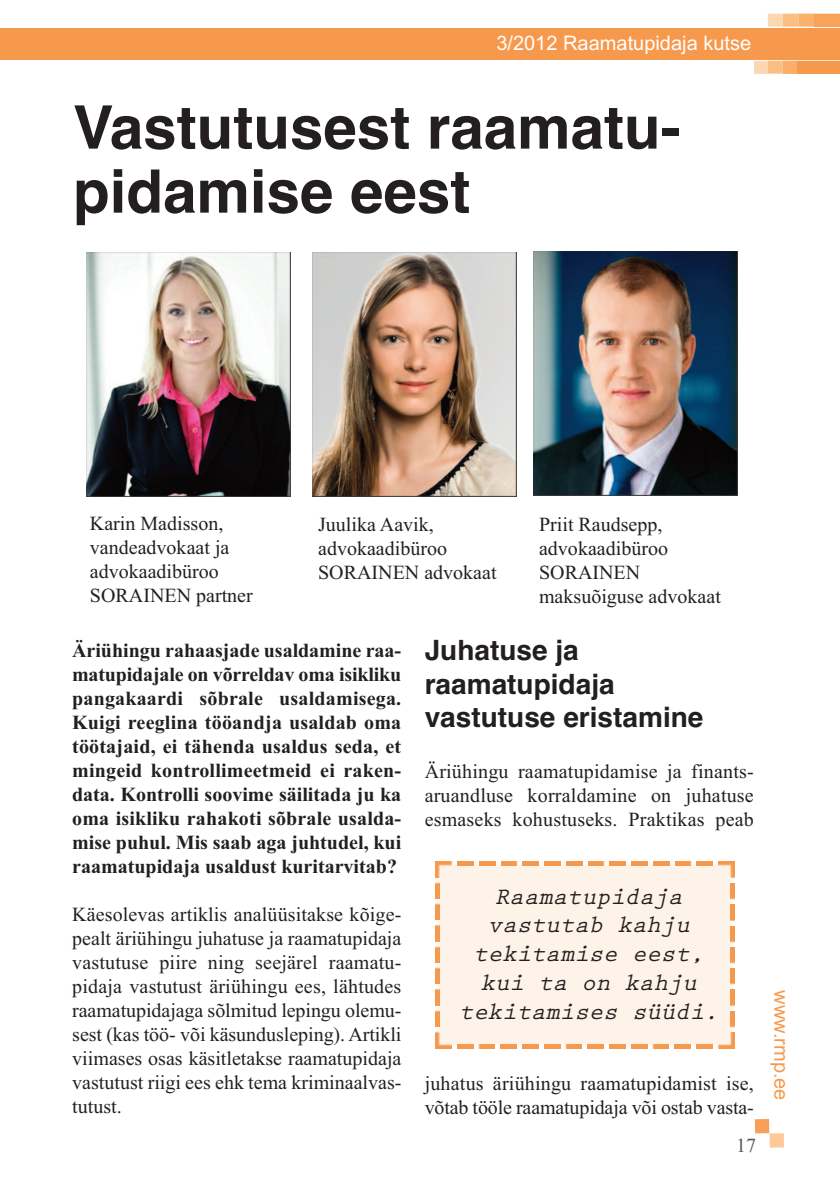
<style>
.page{position:relative;width:840px;height:1191px;background:#fff}
.page>*{position:absolute;margin:0;border:0;box-sizing:border-box;transform-origin:0 0}
.t1{font:700 60px/64px "Helvetica";color:#231f20}
.t2{font:700 28px/33.6px "Helvetica";color:#231f20}
.t3{font:italic 700 24px/28.8px "Prestige Elite Std";color:#231f20;text-align:center}
.t4{font:20px/24px "Times New Roman";color:#231f20}
.t5{font:700 20px/24px "Times New Roman";color:#231f20;text-align:justify}
.t6{font:20px "Arial";color:#fff}
.t7{font:20px "Arial";color:#f7994d}
.t8{font:20px "Times New Roman";color:#57585a}
</style>
<div class="page">
<div style="left:0;top:28px;width:839px;height:31px;background:#f7994d"></div>
<svg style="left:754px;top:61px;width:85px;height:13px"></svg>
<div style="left:782px;top:61px;width:57px;height:12px;background:#faae69"></div>
<div style="left:796px;top:61px;width:43px;height:12px;background:#f7994d"></div>
<svg style="left:767px;top:14px;width:46px;height:13px"></svg>
<div style="left:813px;top:14px;width:26px;height:13px;background:#f8a35a"></div>
<div style="left:769px;top:1133px;width:14px;height:14px;background:#fcc997"></div>
<div style="left:754px;top:1119px;width:14px;height:14px;background:#f8a05a"></div>
<img style="left:86px;top:253px;width:204px;height:243px">
<img style="left:312px;top:252px;width:204px;height:244px">
<img style="left:533px;top:251px;width:204px;height:244px">
<div style="left:439px;top:865px;width:291px;height:179px;background:#fef3e8"></div>
<img style="left:435px;top:861px;width:18px;height:16px">
<img style="left:457px;top:861px;width:256px;height:4px">
<img style="left:718px;top:861px;width:16px;height:22px">
<img style="left:730px;top:883px;width:4px;height:145px">
<img style="left:712px;top:1032px;width:22px;height:16px">
<img style="left:451px;top:1044px;width:261px;height:4px">
<img style="left:435px;top:1026px;width:16px;height:22px">
<img style="left:435px;top:877px;width:4px;height:149px">
<p class="t6" style="left:496px;top:31px;width:256px">3/2012 Raamatupidaja kutse</p>
<h1 class="t1" style="left:73px;top:96px;width:608px">Vastutusest raamatu&shy;pidamise eest</h1>
<p class="t4" style="left:90px;top:511px;width:164px">Karin Madisson, vandeadvokaat ja advokaadibüroo<br>SORAINEN partner</p>
<p class="t4" style="left:318px;top:512px;width:180px">Juulika Aavik, advokaadibüroo<br>SORAINEN advokaat</p>
<p class="t4" style="left:538px;top:512px;width:183px">Priit Raudsepp, advokaadibüroo<br>SORAINEN maksuõiguse advokaat</p>
<p class="t5" style="left:72px;top:638px;width:330px">Äriühingu rahaasjade usaldamine raa&shy;matupidajale on võrreldav oma isikliku pangakaardi sõbrale usaldamisega.<br>Kuigi reeglina tööandja usaldab oma töötajaid, ei tähenda usaldus seda, et mingeid kontrollimeetmeid ei raken&shy;data. Kontrolli soovime säilitada ju ka oma isikliku rahakoti sõbrale usalda&shy;mise puhul. Mis saab aga juhtudel, kui raamatupidaja usaldust kuritarvitab?</p>
<p class="t4" style="left:72px;top:902px;width:330px;text-align:justify">Käesolevas artiklis analüüsitakse kõige&shy;pealt äriühingu juhatuse ja raamatupidaja vastutuse piire ning seejärel raamatu&shy;pidaja vastutust äriühingu ees, lähtudes raamatupidajaga sõlmitud lepingu olemu&shy;sest (kas töö- või käsundusleping). Artikli viimases osas käsitletakse raamatupidaja vastutust riigi ees ehk tema kriminaalvas&shy;tutust.</p>
<h2 class="t2" style="left:424px;top:634px;width:280px">Juhatuse ja raamatupidaja vastutuse eristamine</h2>
<p class="t4" style="left:424px;top:759px;width:330px;text-align:justify">Äriühingu raamatupidamise ja finants&shy;aruandluse korraldamine on juhatuse esmaseks kohustuseks. Praktikas peab</p>
<p class="t3" style="left:459px;top:883px;width:266px">Raamatupidaja vastutab kahju tekitamise eest, kui ta on kahju tekitamises süüdi.</p>
<p class="t4" style="left:424px;top:1071px;width:330px">juhatus äriühingu raamatupidamist ise, võtab tööle raamatupidaja või ostab vasta-</p>
<p class="t8" style="left:735px;top:1133px;width:21px">17</p>
<p class="t7" style="left:792px;top:990px;width:112px;rotate:90deg">www.rmp.ee</p>
</div>
